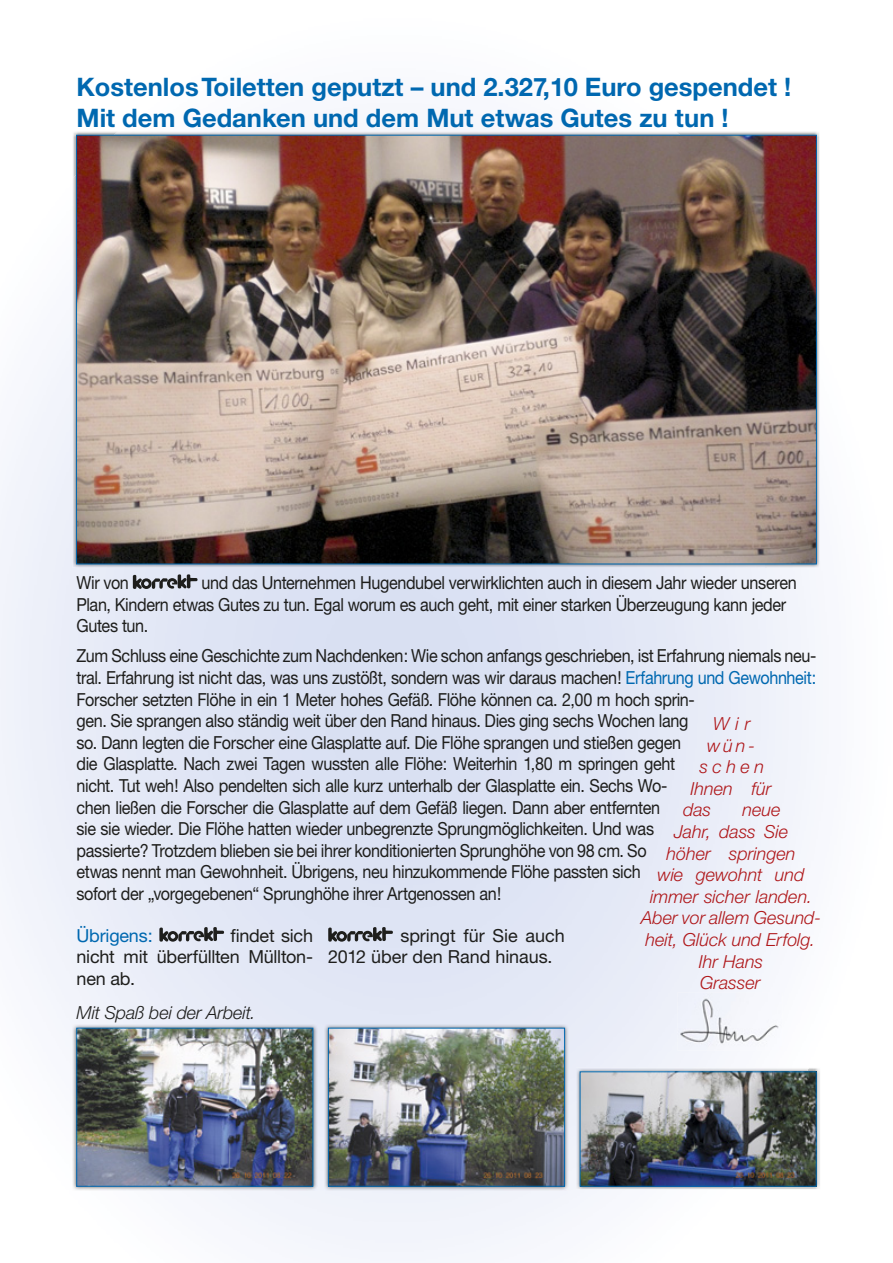
<style>
.page{position:relative;width:893px;height:1263px;background:#fff}
.page>*{position:absolute;margin:0;border:0;box-sizing:border-box;transform-origin:0 0}
.t1{font:700 25.5px/30.6px "Helvetica Neue CE";color:#0068b0}
.t2{font:18px/21.6px "Helvetica Neue CE";letter-spacing:-.02em;color:#1e1e1c;scale:.9 1}
.t3{font:italic 300 18px "Helvetica Neue CE";color:#af171a}
.t4{font:18px/21.6px "Helvetica Neue CE";letter-spacing:-.02em;color:#1e1e1c;text-align:justify}
.t5{font:18px/21.6px "Helvetica Neue CE";color:#1e1e1c}
.t6{font:italic 300 18px "Helvetica Neue CE";letter-spacing:-.01em;color:#1e1e1c}
.t7{font:18px "Helvetica Neue CE";letter-spacing:-.015em;color:#0068b0}
.s1{color:#0068b0}
</style>
<div class="page">
<div style="left:0;top:337px;width:5px;height:699px;background:#f3f5fb"></div>
<svg style="left:133px;top:574px;width:65px;height:15px"></svg>
<img style="left:72px;top:131px;width:695px;height:437px">
<img style="left:765px;top:227px;width:54px;height:341px">
<img style="left:78px;top:137px;width:737px;height:425px">
<img style="left:73px;top:1024px;width:244px;height:166px">
<img style="left:79px;top:1030px;width:232px;height:154px">
<div style="left:77px;top:1028px;width:236px;height:158px;border:1px solid #0068b0"></div>
<img style="left:324px;top:1024px;width:245px;height:166px">
<img style="left:330px;top:1030px;width:233px;height:154px">
<div style="left:328px;top:1028px;width:237px;height:158px;border:1px solid #0068b0"></div>
<img style="left:809px;top:1068px;width:11px;height:121px">
<img style="left:576px;top:1068px;width:233px;height:121px">
<img style="left:582px;top:1073px;width:232px;height:111px">
<div style="left:580px;top:1071px;width:236px;height:115px;border:1px solid #0068b0"></div>
<svg style="left:159px;top:927px;width:65px;height:15px"></svg>
<svg style="left:328px;top:927px;width:65px;height:15px"></svg>
<img style="left:677px;top:993px;width:105px;height:57px">
<h1 class="t1" style="left:77px;top:74px;width:716px">Kostenlos Toiletten geputzt – und 2.327,10 Euro gespendet !<br>Mit dem Gedanken und dem Mut etwas Gutes zu tun !</h1>
<p class="t2" style="left:77px;top:574px;width:802px;text-indent:125px">und das Unternehmen Hugendubel verwirklichten auch in diesem Jahr wieder unseren<br>Plan, Kindern etwas Gutes zu tun. Egal worum es auch geht, mit einer starken Überzeugung kann jeder<br>Gutes tun.</p>
<p class="t2" style="left:77px;top:647px;width:824px">Zum Schluss eine Geschichte zum Nachdenken: Wie schon anfangs geschrieben, ist Erfahrung niemals neu&shy;tral. Erfahrung ist nicht das, was uns zustößt, sondern was wir daraus machen! <span class="s1">Erfahrung und Gewohnheit:<br></span>Forscher setzten Flöhe in ein 1 Meter hohes Gefäß. Flöhe können ca. 2,00 m hoch sprin-<br>gen. Sie sprangen also ständig weit über den Rand hinaus. Dies ging sechs Wochen lang<br>so. Dann legten die Forscher eine Glasplatte auf. Die Flöhe sprangen und stießen gegen<br>die Glasplatte. Nach zwei Tagen wussten alle Flöhe: Weiterhin 1,80 m springen geht<br>nicht. Tut weh! Also pendelten sich alle kurz unterhalb der Glasplatte ein. Sechs Wo-<br>chen ließen die Forscher die Glasplatte auf dem Gefäß liegen. Dann aber entfernten<br>sie sie wieder. Die Flöhe hatten wieder unbegrenzte Sprungmöglichkeiten. Und was<br>passierte? Trotzdem blieben sie bei ihrer konditionierten Sprunghöhe von 98 cm. So<br>etwas nennt man Gewohnheit. Übrigens, neu hinzukommende Flöhe passten sich<br>sofort der „vorgegebenen“ Sprunghöhe ihrer Artgenossen an!</p>
<p class="t2" style="left:77px;top:574px;width:60px">Wir von</p>
<p class="t3" style="left:713px;top:717px;width:39px">Wir</p>
<p class="t3" style="left:707px;top:739px;width:50px">wün-</p>
<p class="t3" style="left:699px;top:760px;width:66px">schen</p>
<p class="t3" style="left:690px;top:782px;width:83px">Ihnen für</p>
<p class="t3" style="left:683px;top:803px;width:30px">das</p>
<p class="t3" style="left:743px;top:803px;width:39px">neue</p>
<p class="t3" style="left:674px;top:825px;width:116px">Jahr, dass Sie</p>
<p class="t3" style="left:666px;top:847px;width:130px">höher springen</p>
<p class="t3" style="left:657px;top:868px;width:148px">wie gewohnt und</p>
<p class="t3" style="left:650px;top:890px;width:164px">immer sicher landen.</p>
<p class="t3" style="left:641px;top:911px;width:181px">Aber vor allem Gesund-</p>
<p class="t3" style="left:645px;top:933px;width:171px">heit, Glück und Erfolg.</p>
<p class="t3" style="left:699px;top:955px;width:66px">Ihr Hans</p>
<p class="t3" style="left:700px;top:976px;width:62px">Grasser</p>
<p class="t7" style="left:77px;top:929px;width:78px">Übrigens:</p>
<p class="t5" style="left:328px;top:926px;width:238px;text-indent:72px">springt für Sie auch<br>2012 über den Rand hinaus.</p>
<p class="t4" style="left:77px;top:926px;width:238px;text-indent:154px">findet sich nicht mit überfüllten Müllton&shy;nen ab.</p>
<p class="t6" style="left:77px;top:1006px;width:180px">Mit Spaß bei der Arbeit.</p>
</div>
